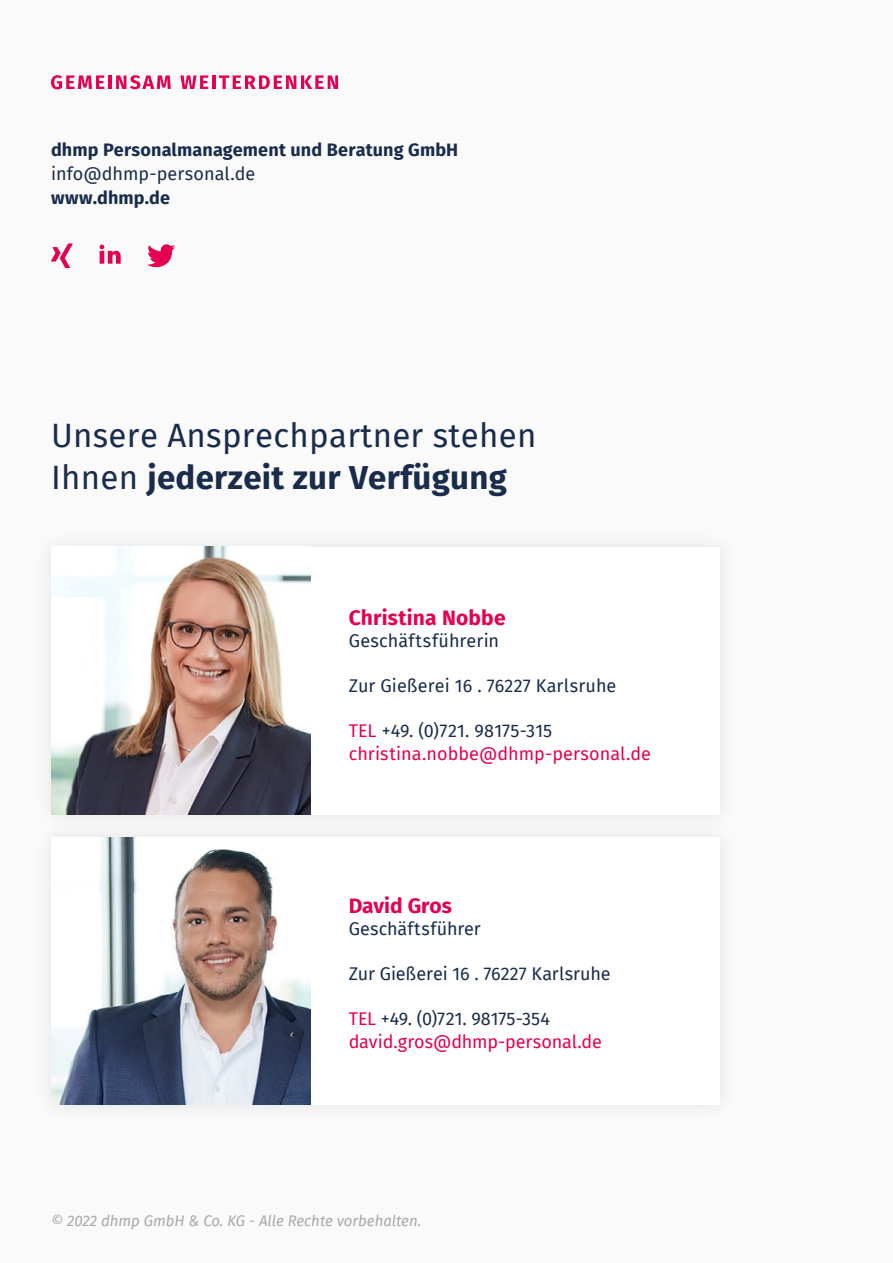
<style>
.page{position:relative;width:893px;height:1263px;background:#fafafa}
.page>*{position:absolute;margin:0;border:0;box-sizing:border-box;transform-origin:0 0}
.t1{font:33px/42px "Fira Sans";letter-spacing:.01em;color:#192c4c}
.t2{font:700 21px "Fira Sans";letter-spacing:.005em;color:#e50051}
.t3{font:18px "Fira Sans";letter-spacing:.005em;color:#192c4c}
.t4{font:18px/22.5px "Fira Sans";color:#e50051}
.t5{font:700 18px "Fira Sans";letter-spacing:.005em;color:#192c4c}
.t6{font:italic 15px "Fira Sans";color:#a8a8a7}
.s1{font-weight:700}
.s2{color:#192c4c}
</style>
<div class="page">
<svg style="left:51px;top:75px;width:53px;height:14px"></svg>
<hr style="left:108px;top:75px;width:4px;height:14px;background:#e50051">
<svg style="left:116px;top:75px;width:55px;height:14px"></svg>
<svg style="left:180px;top:75px;width:28px;height:14px"></svg>
<hr style="left:212px;top:75px;width:4px;height:14px;background:#e50051">
<svg style="left:219px;top:75px;width:119px;height:14px"></svg>
<svg style="left:99px;top:244px;width:22px;height:20px"></svg>
<svg style="left:51px;top:243px;width:22px;height:25px"></svg>
<svg style="left:147px;top:244px;width:28px;height:24px"></svg>
<div style="left:32px;top:528px;width:708px;height:306px;background:#f6f6f6"></div>
<div style="left:51px;top:547px;width:669px;height:267px;background:#fff"></div>
<div style="left:32px;top:818px;width:708px;height:306px;background:#f5f5f5"></div>
<div style="left:51px;top:837px;width:669px;height:267px;background:#fff"></div>
<img style="left:51px;top:837px;width:260px;height:267px">
<img style="left:51px;top:547px;width:260px;height:267px">
<p class="t5" style="left:51px;top:135px;width:409px">dhmp Personalmanagement und Beratung GmbH</p>
<p class="t3" style="left:51px;top:160px;width:206px">info@dhmp-personal.de</p>
<p class="t5" style="left:51px;top:183px;width:121px">www.dhmp.de</p>
<h1 class="t1" style="left:51px;top:413px;width:487px">Unsere Ansprechpartner stehen<br>Ihnen <span class="s1">jederzeit zur Verfügung</span></h1>
<p class="t2" style="left:349px;top:600px;width:158px">Christina Nobbe</p>
<p class="t3" style="left:349px;top:627px;width:152px">Geschäftsführerin</p>
<p class="t3" style="left:349px;top:672px;width:269px">Zur Gießerei 16 . 76227 Karlsruhe</p>
<p class="t4" style="left:349px;top:719px;width:304px">TEL <span class="s2">+49. (0)721. 98175-315 </span>christina.nobbe@dhmp-personal.de</p>
<p class="t2" style="left:349px;top:888px;width:105px">David Gros</p>
<p class="t3" style="left:349px;top:915px;width:134px">Geschäftsführer</p>
<p class="t3" style="left:349px;top:960px;width:263px">Zur Gießerei 16 . 76227 Karlsruhe</p>
<p class="t4" style="left:349px;top:1007px;width:255px">TEL <span class="s2">+49. (0)721. 98175-354 </span>david.gros@dhmp-personal.de</p>
<p class="t6" style="left:51px;top:1209px;width:372px">© 2022 dhmp GmbH &amp; Co. KG - Alle Rechte vorbehalten.</p>
</div>
